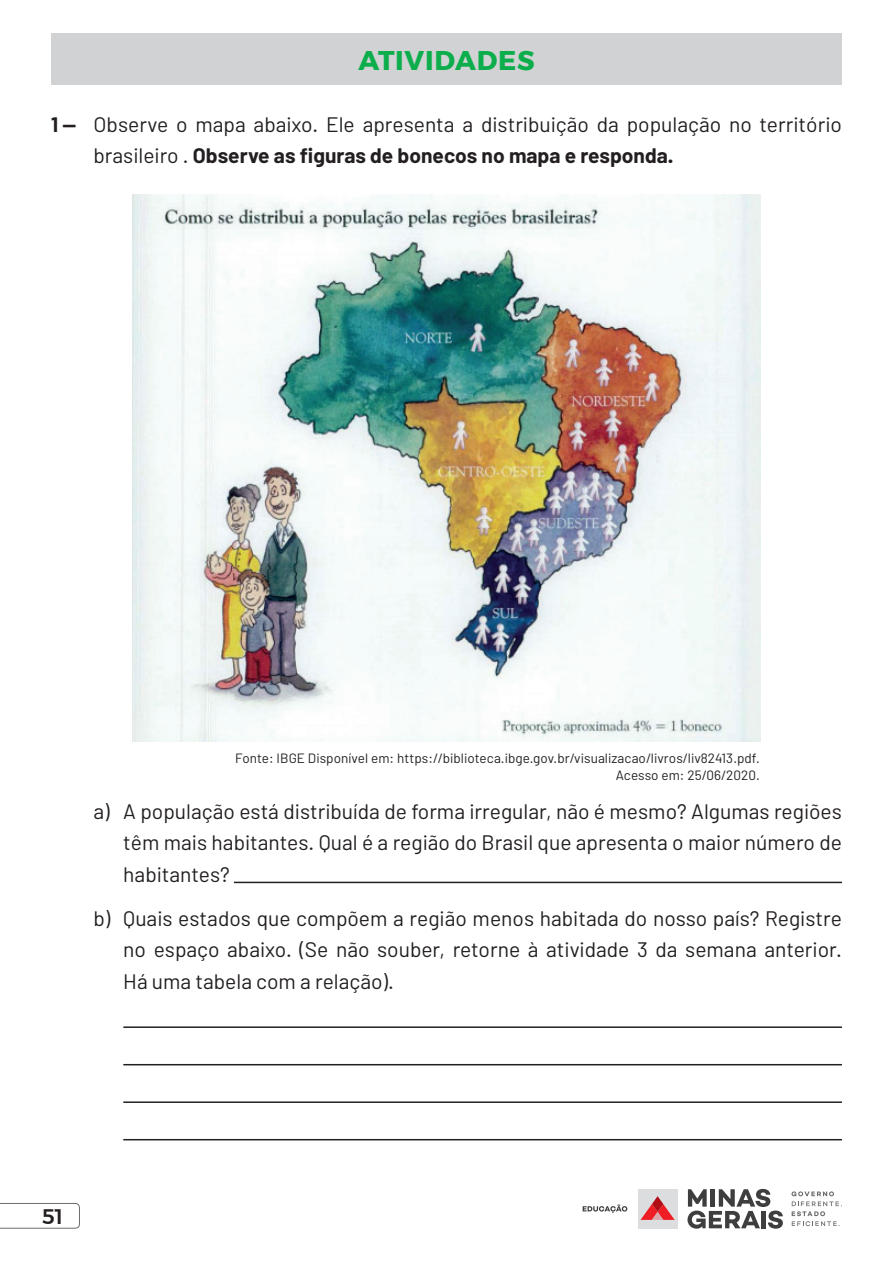
<style>
.page{position:relative;width:893px;height:1263px;background:#fff}
.page>*{position:absolute;margin:0;border:0;box-sizing:border-box;transform-origin:0 0}
.t1{font:700 27px "Montserrat";letter-spacing:.025em;color:#0cae4c}
.t2{font:21px/31.5px "Barlow";color:#231f20;text-align:justify}
.t3{font:500 21px "Montserrat";color:#231f20}
.t4{font:13.5px/16.5px "Barlow";letter-spacing:.005em;color:#231f20;text-align:right}
.s1{font-weight:700}
</style>
<div class="page">
<svg style="left:0;top:1203px;width:80px;height:26px"></svg>
<div style="left:638px;top:1189px;width:39px;height:39px;background:#dcdddf"></div>
<svg style="left:640px;top:1196px;width:35px;height:24px"></svg>
<svg style="left:687px;top:1189px;width:96px;height:40px"></svg>
<svg style="left:791px;top:1191px;width:51px;height:35px"></svg>
<svg style="left:583px;top:1204px;width:44px;height:9px"></svg>
<hr style="left:123px;top:1026px;width:719px;height:2px;background:#231f20">
<hr style="left:123px;top:1064px;width:719px;height:1px;background:#231f20">
<hr style="left:123px;top:1101px;width:719px;height:2px;background:#231f20">
<hr style="left:123px;top:1139px;width:719px;height:1px;background:#231f20">
<img style="left:133px;top:195px;width:627px;height:547px">
<hr style="left:234px;top:882px;width:608px;height:1px;background:#231f20">
<div style="left:51px;top:34px;width:791px;height:51px;background:#d1d2d4"></div>
<p class="t1" style="left:359px;top:39px;width:177px">ATIVIDADES</p>
<p class="t2" style="left:94px;top:108px;width:750px;text-indent:-43px"><span class="s1">1 —</span> Observe o mapa abaixo. Ele apresenta a distribuição da população no território brasileiro . <span class="s1">Observe as figuras de bonecos no mapa e responda.</span></p>
<p class="t4" style="left:235px;top:750px;width:526px">Fonte: IBGE Disponível em: https://biblioteca.ibge.gov.br/visualizacao/livros/liv82413.pdf.<br>Acesso em: 25/06/2020.</p>
<p class="t2" style="left:123px;top:795px;width:720px;text-indent:-30px">a) A população está distribuída de forma irregular, não é mesmo? Algumas regiões têm mais habitantes. Qual é a região do Brasil que apresenta o maior número de habitantes?</p>
<p class="t2" style="left:123px;top:902px;width:720px;text-indent:-30px">b) Quais estados que compõem a região menos habitada do nosso país? Registre no espaço abaixo. (Se não souber, retorne à atividade 3 da semana anterior.<br>Há uma tabela com a relação).</p>
<p class="t3" style="left:42px;top:1200px;width:23px">51</p>
</div>
